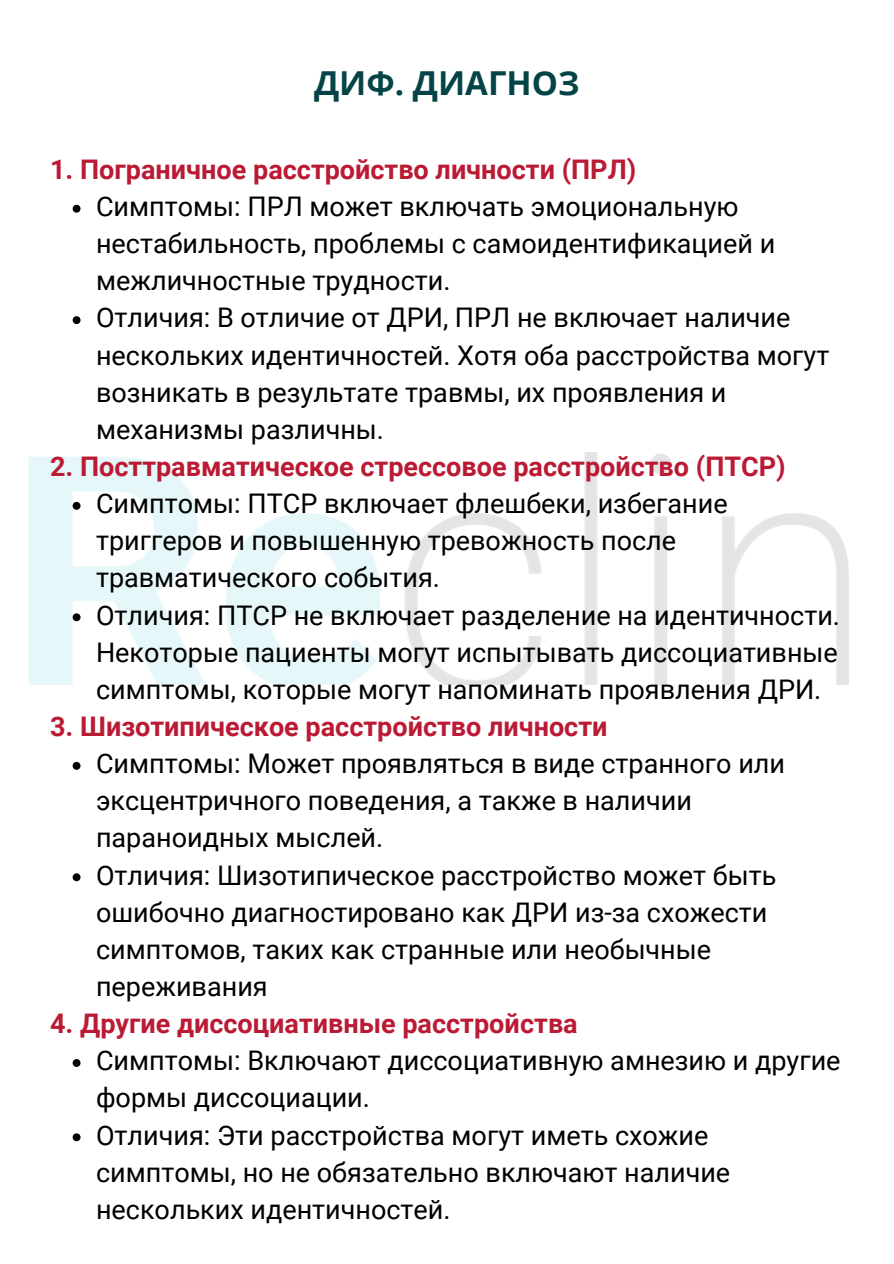
<style>
.page{position:relative;width:894px;height:1264px;background:#fff}
.page>*{position:absolute;margin:0;border:0;box-sizing:border-box;transform-origin:0 0}
.t1{font:700 33px "Open Sans";color:#044447}
.t2{font:27px/37.2px "Roboto";color:#000}
.t3{font:700 27px "Roboto";color:#bb1a34}
</style>
<div class="page">
<img style="left:28px;top:452px;width:819px;height:232px">
<svg style="left:73px;top:205px;width:7px;height:8px"></svg>
<svg style="left:73px;top:316px;width:7px;height:8px"></svg>
<svg style="left:73px;top:502px;width:7px;height:8px"></svg>
<svg style="left:73px;top:613px;width:7px;height:8px"></svg>
<svg style="left:73px;top:762px;width:7px;height:7px"></svg>
<svg style="left:73px;top:873px;width:7px;height:8px"></svg>
<svg style="left:73px;top:1059px;width:7px;height:7px"></svg>
<svg style="left:73px;top:1133px;width:7px;height:8px"></svg>
<p class="t1" style="left:314px;top:60px;width:267px">ДИФ. ДИАГНОЗ</p>
<h1 class="t3" style="left:50px;top:154px;width:587px">1. Пограничное расстройство личности (ПРЛ)</h1>
<h2 class="t2" style="left:96px;top:188px;width:680px">Симптомы: ПРЛ может включать эмоциональную нестабильность, проблемы с самоидентификацией и межличностные трудности.</h2>
<p class="t2" style="left:96px;top:299px;width:734px">Отличия: В отличие от ДРИ, ПРЛ не включает наличие нескольких идентичностей. Хотя оба расстройства могут возникать в результате травмы, их проявления и механизмы различны.</p>
<p class="t3" style="left:50px;top:451px;width:737px">2. Посттравматическое стрессовое расстройство (ПТСР)</p>
<h2 class="t2" style="left:96px;top:485px;width:633px">Симптомы: ПТСР включает флешбеки, избегание триггеров и повышенную тревожность после травматического события.</h2>
<p class="t2" style="left:96px;top:596px;width:745px;text-align:justify">Отличия: ПТСР не включает разделение на идентичности.<br>Некоторые пациенты могут испытывать диссоциативные симптомы, которые могут напоминать проявления ДРИ.</p>
<p class="t3" style="left:50px;top:711px;width:558px">3. Шизотипическое расстройство личности</p>
<h2 class="t2" style="left:96px;top:745px;width:690px">Симптомы: Может проявляться в виде странного или эксцентричного поведения, а также в наличии параноидных мыслей.</h2>
<p class="t2" style="left:96px;top:856px;width:681px">Отличия: Шизотипическое расстройство может быть ошибочно диагностировано как ДРИ из-за схожести симптомов, таких как странные или необычные переживания</p>
<p class="t3" style="left:50px;top:1008px;width:529px">4. Другие диссоциативные расстройства</p>
<h2 class="t2" style="left:96px;top:1042px;width:745px">Симптомы: Включают диссоциативную амнезию и другие формы диссоциации.</h2>
<p class="t2" style="left:96px;top:1116px;width:635px">Отличия: Эти расстройства могут иметь схожие симптомы, но не обязательно включают наличие нескольких идентичностей.</p>
</div>
